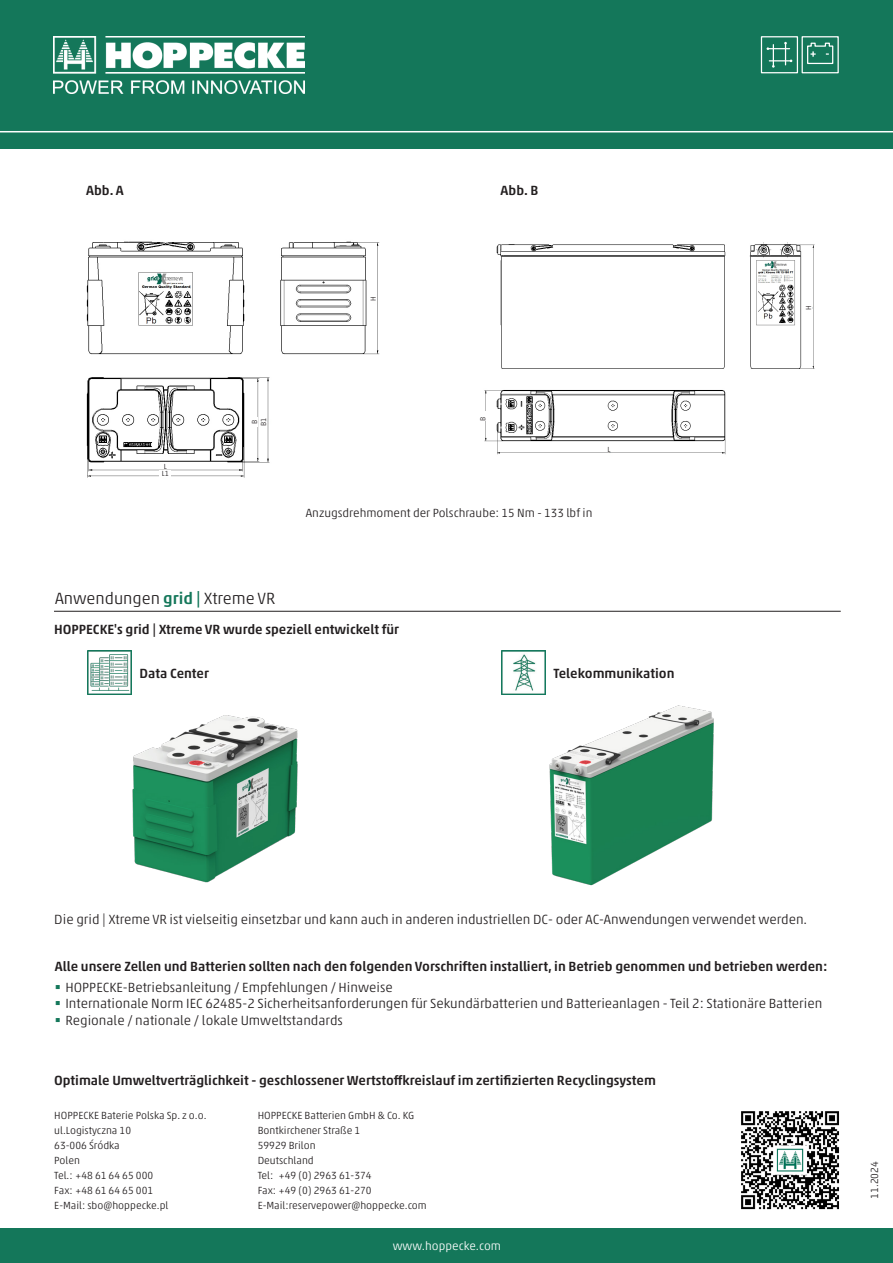
<style>
.page{position:relative;width:893px;height:1263px;background:#fff}
.page>*{position:absolute;margin:0;border:0;box-sizing:border-box;transform-origin:0 0}
.t1{font:300 16.5px "Akko Pro";color:#231f20}
.Liste_Aufzählung{font:300 13.5px "Akko Pro";color:#231f20}
.t2{font:500 13.5px "Akko Pro";color:#231f20}
.t3{font:300 12px "Akko Pro";color:#231f20}
.t4{font:300 12px "Akko Pro";color:#fff}
.t5{font:300 10.5px "Akko Pro";color:#231f20}
.t6{font:300 7.5px "Akko Pro";color:#231f20}
.s1{font-weight:500;color:#14775a}
</style>
<div class="page">
<div style="left:0;top:0;width:893px;height:149px;background:#14775a"></div>
<hr style="left:0;top:131px;width:893px;height:1px;background:#fff">
<div style="left:0;top:1228px;width:893px;height:35px;background:#14775a"></div>
<img style="left:54px;top:36px;width:250px;height:58px">
<div style="left:761px;top:36px;width:37px;height:37px;border:1px solid #fff"></div>
<svg style="left:766px;top:42px;width:26px;height:26px"></svg>
<div style="left:802px;top:36px;width:37px;height:37px;border:1px solid #fff"></div>
<svg style="left:807px;top:42px;width:27px;height:23px"></svg>
<img style="left:86px;top:241px;width:294px;height:237px">
<img style="left:484px;top:242px;width:331px;height:213px">
<img style="left:741px;top:1111px;width:98px;height:99px">
<div style="left:251px;top:417px;width:7px;height:10px;background:#fff"></div>
<div style="left:261px;top:413px;width:6px;height:17px;background:#fff"></div>
<div style="left:162px;top:463px;width:7px;height:6px;background:#fff"></div>
<div style="left:160px;top:470px;width:11px;height:6px;background:#fff"></div>
<div style="left:370px;top:295px;width:7px;height:6px;background:#fff"></div>
<div style="left:480px;top:411px;width:5px;height:10px;background:#fff"></div>
<div style="left:608px;top:446px;width:11px;height:6px;background:#fff"></div>
<svg style="left:806px;top:306px;width:6px;height:4px"></svg>
<img style="left:88px;top:694px;width:210px;height:189px">
<img style="left:549px;top:705px;width:165px;height:181px">
<hr style="left:54px;top:611px;width:787px;height:1px;background:#231f20">
<img style="left:88px;top:650px;width:43px;height:44px">
<img style="left:502px;top:650px;width:43px;height:44px">
<p class="t2" style="left:86px;top:182px;width:39px">Abb. A</p>
<p class="t2" style="left:501px;top:182px;width:39px">Abb. B</p>
<p class="t6" style="left:369px;top:301px;width:6px;rotate:-90deg">H</p>
<p class="t6" style="left:164px;top:461px;width:4px">L</p>
<p class="t6" style="left:162px;top:468px;width:9px">L1</p>
<p class="t6" style="left:250px;top:424px;width:6px;rotate:-90deg">B</p>
<p class="t6" style="left:259px;top:426px;width:10px;rotate:-90deg">B1</p>
<p class="t1" style="left:55px;top:588px;width:222px">Anwendungen <span class="s1">grid |</span> Xtreme VR</p>
<p class="t6" style="left:478px;top:421px;width:6px;rotate:-90deg">B</p>
<p class="t6" style="left:608px;top:445px;width:4px">L</p>
<p class="t3" style="left:306px;top:505px;width:288px">Anzugsdrehmoment der Polschraube: 15 Nm - 133 lbf in</p>
<p class="t2" style="left:54px;top:621px;width:346px">HOPPECKE's grid | Xtreme VR wurde speziell entwickelt für</p>
<p class="t2" style="left:139px;top:665px;width:71px">Data Center</p>
<p class="t2" style="left:554px;top:665px;width:122px">Telekommunikation</p>
<p class="t6" style="left:804px;top:310px;width:6px;rotate:-90deg">H</p>
<p class="Liste_Aufzählung" style="left:54px;top:911px;width:754px">Die grid | Xtreme VR ist vielseitig einsetzbar und kann auch in anderen industriellen DC- oder AC-Anwendungen verwendet werden.</p>
<p class="t2" style="left:55px;top:958px;width:774px">Alle unsere Zellen und Batterien sollten nach den folgenden Vorschriften installiert, in Betrieb genommen und betrieben werden:</p>
<p class="Liste_Aufzählung" style="left:65px;top:979px;width:329px">HOPPECKE-Betriebsanleitung / Empfehlungen / Hinweise</p>
<p class="Liste_Aufzählung" style="left:65px;top:995px;width:758px">Internationale Norm IEC 62485-2 Sicherheitsanforderungen für Sekundärbatterien und Batterieanlagen - Teil 2: Stationäre Batterien</p>
<p class="Liste_Aufzählung" style="left:65px;top:1012px;width:279px">Regionale / nationale / lokale Umweltstandards</p>
<p class="t2" style="left:54px;top:1072px;width:603px">Optimale Umweltverträglichkeit - geschlossener Wertstoffkreislauf im zertifizierten Recyclingsystem</p>
<p class="t5" style="left:54px;top:1109px;width:154px">HOPPECKE Baterie Polska Sp. z o.o.</p>
<p class="t5" style="left:54px;top:1124px;width:78px">ul.Logistyczna 10</p>
<p class="t5" style="left:54px;top:1139px;width:67px">63-006 Śródka</p>
<p class="t5" style="left:54px;top:1154px;width:27px">Polen</p>
<p class="t5" style="left:54px;top:1169px;width:100px">Tel.: +48 61 64 65 000</p>
<p class="t5" style="left:54px;top:1184px;width:100px">Fax: +48 61 64 65 001</p>
<p class="t5" style="left:54px;top:1199px;width:116px">E-Mail: sbo@hoppecke.pl</p>
<p class="t5" style="left:258px;top:1109px;width:158px">HOPPECKE Batterien GmbH &amp; Co. KG</p>
<p class="t5" style="left:258px;top:1124px;width:104px">Bontkirchener Straße 1</p>
<p class="t5" style="left:258px;top:1139px;width:60px">59929 Brilon</p>
<p class="t5" style="left:258px;top:1154px;width:58px">Deutschland</p>
<p class="t5" style="left:258px;top:1169px;width:115px">Tel: +49 (0) 2963 61-374</p>
<p class="t5" style="left:258px;top:1184px;width:115px">Fax: +49 (0) 2963 61-270</p>
<p class="t5" style="left:258px;top:1199px;width:171px">E-Mail:reservepower@hoppecke.com</p>
<p class="t4" style="left:393px;top:1238px;width:110px">www.hoppecke.com</p>
<p class="t5" style="left:868px;top:1199px;width:39px;rotate:-90deg">11.2024</p>
</div>
